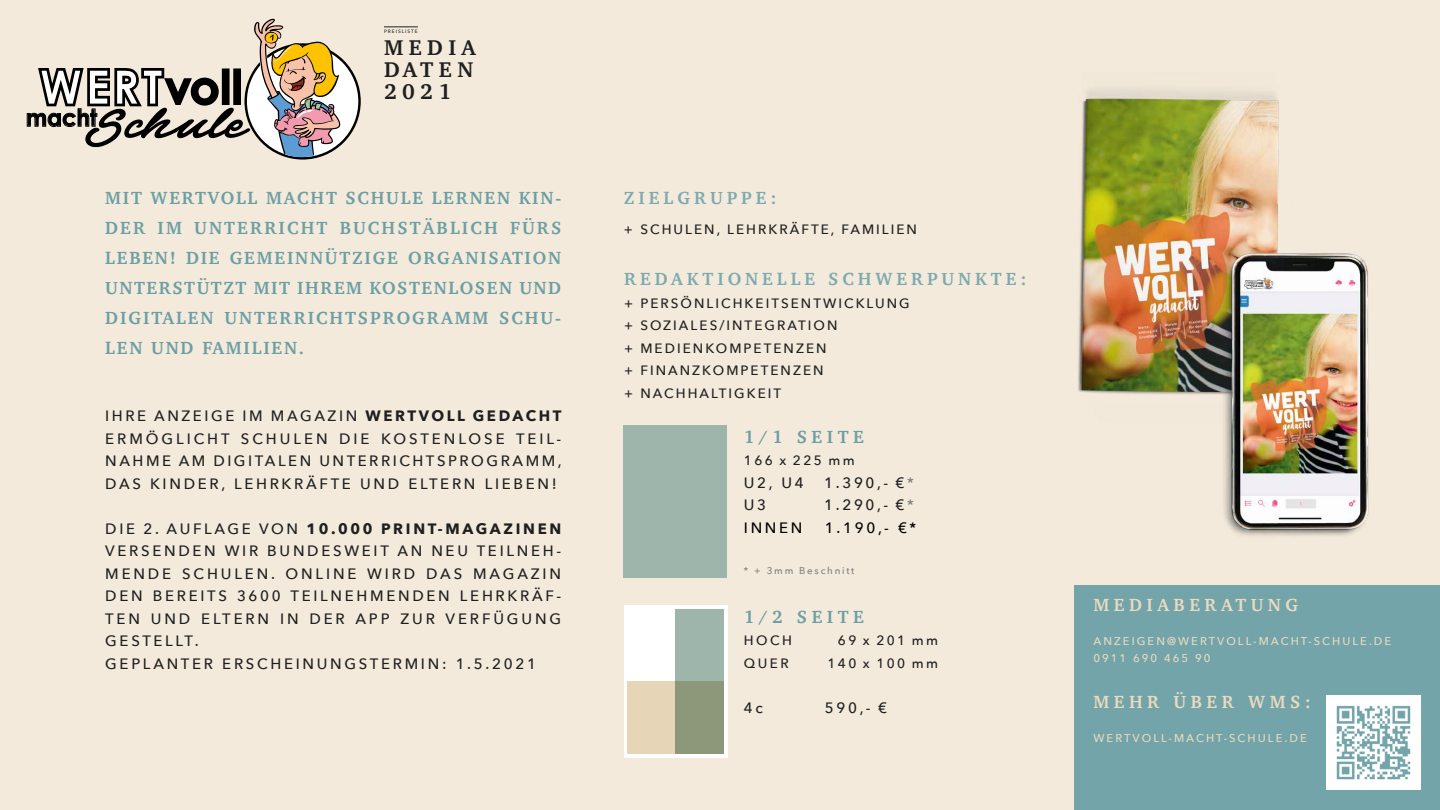
<style>
.page{position:relative;width:1440px;height:810px;background:#f3eadb}
.page>*{position:absolute;margin:0;border:0;box-sizing:border-box;transform-origin:0 0}
.t1{font:700 21.83px/21.8px "Charter";letter-spacing:.25em;color:#1f1f1f;text-align:justify}
.t2{font:700 18px/30px "Charter";letter-spacing:.11em;color:#6c9fa4;text-align:justify}
.t3{font:700 18px "Charter";letter-spacing:.22em;color:#7daaaf}
.t4{font:700 18px "Charter";letter-spacing:.25em;color:#e9dbbf}
.t5{font:500 15px/22.5px "Avenir Next";letter-spacing:.18em;color:#1f1f1f;text-align:justify}
.t6{font:500 15px "Avenir Next";letter-spacing:.18em;color:#000}
.t7{font:500 13.5px/22.5px "Avenir Next";letter-spacing:.15em;color:#1f1f1f}
.t8{font:500 11.25px/16.5px "Avenir Next";letter-spacing:.18em;color:#e9dbbf}
.t9{font:500 9.75px "Avenir Next";letter-spacing:.18em;color:#808080}
.t10{font:500 4.88px "Avenir Next";letter-spacing:.2em;color:#1f1f1f}
.s1{font-weight:700}
.s2{color:#808080}
</style>
<div class="page">
<hr style="left:384px;top:26px;width:34px;height:1px;background:#1f1f1f">
<div style="left:624px;top:425px;width:103px;height:153px;background:#9db5aa"></div>
<div style="left:624px;top:605px;width:103px;height:153px;background:#fff"></div>
<div style="left:676px;top:609px;width:48px;height:145px;background:#9db5aa"></div>
<svg style="left:627px;top:681px;width:97px;height:73px;background:#b9b597"></svg>
<img style="left:1080px;top:89px;width:199px;height:123px">
<img style="left:1078px;top:212px;width:291px;height:324px">
<svg style="left:27px;top:18px;width:334px;height:142px"></svg>
<div style="left:1074px;top:585px;width:366px;height:225px;background:#73a4a9"></div>
<img style="left:1326px;top:695px;width:95px;height:95px">
<p class="t10" style="left:384px;top:27px;width:35px">PREISLISTE</p>
<h1 class="t1" style="left:384px;top:36px;width:93px">MEDIA DATEN 2021</h1>
<p class="t2" style="left:105px;top:182px;width:458px">MIT WERTVOLL MACHT SCHULE LERNEN KIN-DER IM UNTERRICHT BUCHSTÄBLICH FÜRS LEBEN! DIE GEMEINNÜTZIGE ORGANISATION UNTERSTÜTZT MIT IHREM KOSTENLOSEN UND DIGITALEN UNTERRICHTSPROGRAMM SCHU-LEN UND FAMILIEN.</p>
<p class="t5" style="left:105px;top:404px;width:458px">IHRE ANZEIGE IM MAGAZIN <span class="s1">WERTVOLL GEDACHT </span>ERMÖGLICHT SCHULEN DIE KOSTENLOSE TEIL-NAHME AM DIGITALEN UNTERRICHTSPROGRAMM, DAS KINDER, LEHRKRÄFTE UND ELTERN LIEBEN!</p>
<p class="t5" style="left:105px;top:517px;width:458px;text-align:left">DIE 2. AUFLAGE VON <span class="s1">10.000 PRINT-MAGAZINEN </span>VERSENDEN WIR BUNDESWEIT AN NEU TEILNEH-MENDE SCHULEN. ONLINE WIRD DAS MAGAZIN DEN BEREITS 3600 TEILNEHMENDEN LEHRKRÄF-TEN UND ELTERN IN DER APP ZUR VERFÜGUNG GESTELLT.<br>GEPLANTER ERSCHEINUNGSTERMIN: 1.5.2021</p>
<p class="t3" style="left:624px;top:182px;width:154px">ZIELGRUPPE:</p>
<p class="t7" style="left:624px;top:217px;width:295px">+ SCHULEN, LEHRKRÄFTE, FAMILIEN</p>
<p class="t3" style="left:624px;top:263px;width:404px">REDAKTIONELLE SCHWERPUNKTE:</p>
<p class="t7" style="left:624px;top:291px;width:287px">+ PERSÖNLICHKEITSENTWICKLUNG + SOZIALES/INTEGRATION<br>+ MEDIENKOMPETENZEN<br>+ FINANZKOMPETENZEN<br>+ NACHHALTIGKEIT</p>
<p class="t2" style="left:744px;top:421px;width:121px">1/1 SEITE</p>
<p class="t7" style="left:744px;top:449px;width:112px">166 x 225 mm</p>
<p class="t5" style="left:744px;top:471px;width:61px">U2, U4</p>
<p class="t5" style="left:824px;top:471px;width:91px">1.390,- €<span class="s2">*</span></p>
<p class="t5" style="left:744px;top:493px;width:24px">U3</p>
<p class="t5" style="left:824px;top:493px;width:91px">1.290,- €<span class="s2">*</span></p>
<p class="t6" style="left:744px;top:515px;width:60px">INNEN</p>
<p class="t6" style="left:825px;top:515px;width:93px">1.190,- €*</p>
<p class="t9" style="left:744px;top:562px;width:112px">* + 3mm Beschnitt</p>
<p class="t2" style="left:744px;top:601px;width:121px">1/2 SEITE</p>
<p class="t7" style="left:744px;top:629px;width:49px">HOCH</p>
<p class="t7" style="left:838px;top:629px;width:102px">69 x 201 mm</p>
<p class="t7" style="left:744px;top:651px;width:46px">QUER</p>
<p class="t7" style="left:827px;top:651px;width:112px">140 x 100 mm</p>
<p class="t5" style="left:744px;top:696px;width:21px">4c</p>
<p class="t5" style="left:825px;top:696px;width:63px">590,- €</p>
<p class="t4" style="left:1094px;top:590px;width:206px">MEDIABERATUNG</p>
<p class="t8" style="left:1094px;top:633px;width:299px">ANZEIGEN@WERTVOLL-MACHT-SCHULE.DE<br>0911 690 465 90</p>
<p class="t4" style="left:1094px;top:686px;width:219px">MEHR ÜBER WMS:</p>
<p class="t8" style="left:1094px;top:729px;width:215px">WERTVOLL-MACHT-SCHULE.DE</p>
</div>
